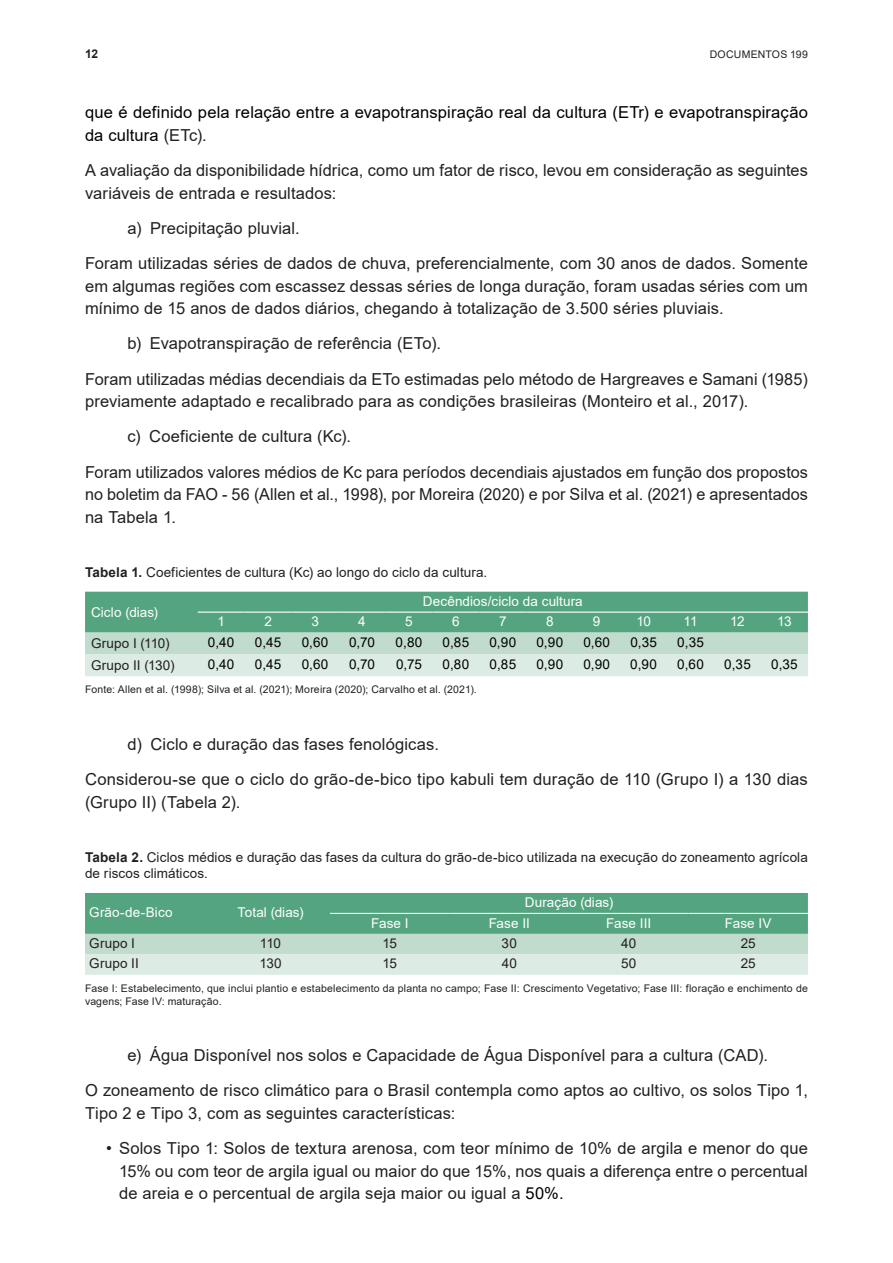
<style>
.page{position:relative;width:893px;height:1263px;background:#fff}
.page>*{position:absolute;margin:0;border:0;box-sizing:border-box;transform-origin:0 0}
.t1{font:16.5px/22.5px "Arial";letter-spacing:.005em;color:#231f20}
.t2{font:16.5px/22.5px "Arial";letter-spacing:.01em;color:#000001}
.t3{font:13.5px/16.2px "Arial";letter-spacing:.005em;color:#231f20}
.t4{font:13.5px "Arial";letter-spacing:.005em;color:#fff}
.t5{font:13.5px "Arial";letter-spacing:.02em;color:#000001}
.t6{font:700 12px "Arial";color:#231f20}
.t7{font:10.5px/12.6px "Arial";letter-spacing:.015em;color:#231f20}
.s1{color:#231f20}
.s2{font-weight:700}
.s3{color:#000001}
</style>
<div class="page">
<svg style="left:85px;top:592px;width:723px;height:84px;background:#95c6ae"></svg>
<hr style="left:198px;top:611px;width:47px;height:2px;background:#fff">
<hr style="left:245px;top:611px;width:47px;height:2px;background:#fff">
<hr style="left:292px;top:611px;width:47px;height:2px;background:#fff">
<hr style="left:339px;top:611px;width:46px;height:2px;background:#fff">
<hr style="left:385px;top:611px;width:47px;height:2px;background:#fff">
<hr style="left:432px;top:611px;width:47px;height:2px;background:#fff">
<hr style="left:479px;top:611px;width:47px;height:2px;background:#fff">
<hr style="left:526px;top:611px;width:47px;height:2px;background:#fff">
<hr style="left:573px;top:611px;width:47px;height:2px;background:#fff">
<hr style="left:620px;top:611px;width:47px;height:2px;background:#fff">
<hr style="left:667px;top:611px;width:47px;height:2px;background:#fff">
<hr style="left:714px;top:611px;width:47px;height:2px;background:#fff">
<hr style="left:761px;top:611px;width:47px;height:2px;background:#fff">
<svg style="left:85px;top:893px;width:723px;height:82px;background:#92c4ac"></svg>
<hr style="left:330px;top:913px;width:120px;height:1px;background:#fff">
<hr style="left:450px;top:913px;width:119px;height:1px;background:#fff">
<hr style="left:569px;top:913px;width:119px;height:1px;background:#fff">
<hr style="left:688px;top:913px;width:120px;height:1px;background:#fff">
<p class="t6" style="left:85px;top:45px;width:15px">12</p>
<p class="t7" style="left:710px;top:47px;width:100px">DOCUMENTOS 199</p>
<p class="t2" style="left:85px;top:101px;width:724px">que é definido pela relação entre a evapotranspiração real da cultura (ETr) e evapotranspiração da cultura <span class="s1">(ETc).</span></p>
<p class="t1" style="left:85px;top:159px;width:724px">A avaliação da disponibilidade hídrica, como um fator de risco, levou em consideração as seguintes variáveis de entrada e resultados:</p>
<p class="t1" style="left:85px;top:210px;width:724px;line-height:35.2px;text-indent:43px">a) Precipitação pluvial.<br>Foram utilizadas séries de dados de chuva, preferencialmente, com 30 anos de dados. Somente</p>
<p class="t1" style="left:85px;top:274px;width:724px">em algumas regiões com escassez dessas séries de longa duração, foram usadas séries com um mínimo de 15 anos de dados diários, chegando à totalização de 3.500 séries pluviais.</p>
<p class="t1" style="left:85px;top:326px;width:724px;line-height:35.2px;text-indent:43px">b) Evapotranspiração de referência (ETo).<br>Foram utilizadas médias decendiais da ETo estimadas pelo método de Hargreaves e Samani (1985)</p>
<p class="t1" style="left:85px;top:390px;width:665px">previamente adaptado e recalibrado para as condições brasileiras (Monteiro et al., 2017).</p>
<p class="t1" style="left:128px;top:425px;width:225px">c) Coeficiente de cultura (Kc).</p>
<p class="t1" style="left:85px;top:460px;width:724px">Foram utilizados valores médios de Kc para períodos decendiais ajustados em função dos propostos</p>
<p class="t1" style="left:85px;top:483px;width:724px">no boletim da FAO - 56 (Allen et al., 1998), por Moreira (2020) e por Silva et al. (2021) e apresentados na Tabela 1.</p>
<p class="t3" style="left:85px;top:564px;width:404px"><span class="s2">Tabela 1.</span> Coeficientes de cultura (Kc) ao longo do ciclo da cultura.</p>
<p class="t4" style="left:91px;top:603px;width:69px">Ciclo (dias)</p>
<p class="t4" style="left:423px;top:592px;width:161px">Decêndios/ciclo da cultura</p>
<p class="t4" style="left:217px;top:612px;width:9px">1</p>
<p class="t4" style="left:264px;top:612px;width:9px">2</p>
<p class="t4" style="left:311px;top:612px;width:9px">3</p>
<p class="t4" style="left:358px;top:612px;width:9px">4</p>
<p class="t4" style="left:405px;top:612px;width:9px">5</p>
<p class="t4" style="left:452px;top:612px;width:9px">6</p>
<p class="t4" style="left:499px;top:612px;width:9px">7</p>
<p class="t4" style="left:546px;top:612px;width:9px">8</p>
<p class="t4" style="left:593px;top:612px;width:9px">9</p>
<p class="t4" style="left:636px;top:612px;width:16px">10</p>
<p class="t4" style="left:684px;top:612px;width:15px">11</p>
<p class="t4" style="left:730px;top:612px;width:16px">12</p>
<p class="t4" style="left:777px;top:612px;width:16px">13</p>
<p class="t3" style="left:91px;top:635px;width:80px">Grupo I (110)</p>
<p class="t5" style="left:208px;top:633px;width:28px">0,40</p>
<p class="t5" style="left:255px;top:633px;width:28px">0,45</p>
<p class="t5" style="left:302px;top:633px;width:28px">0,60</p>
<p class="t5" style="left:349px;top:633px;width:27px">0,70</p>
<p class="t5" style="left:396px;top:633px;width:28px">0,80</p>
<p class="t5" style="left:443px;top:633px;width:28px">0,85</p>
<p class="t5" style="left:489px;top:633px;width:28px">0,90</p>
<p class="t5" style="left:536px;top:633px;width:28px">0,90</p>
<p class="t5" style="left:583px;top:633px;width:28px">0,60</p>
<p class="t5" style="left:630px;top:633px;width:28px">0,35</p>
<p class="t5" style="left:677px;top:633px;width:28px">0,35</p>
<p class="t3" style="left:91px;top:657px;width:85px">Grupo II (130)</p>
<p class="t5" style="left:208px;top:655px;width:28px">0,40</p>
<p class="t5" style="left:255px;top:655px;width:28px">0,45</p>
<p class="t5" style="left:302px;top:655px;width:28px">0,60</p>
<p class="t5" style="left:349px;top:655px;width:27px">0,70</p>
<p class="t5" style="left:396px;top:655px;width:27px">0,75</p>
<p class="t5" style="left:443px;top:655px;width:28px">0,80</p>
<p class="t5" style="left:489px;top:655px;width:28px">0,85</p>
<p class="t5" style="left:536px;top:655px;width:28px">0,90</p>
<p class="t5" style="left:583px;top:655px;width:28px">0,90</p>
<p class="t5" style="left:630px;top:655px;width:28px">0,90</p>
<p class="t5" style="left:677px;top:655px;width:28px">0,60</p>
<p class="t5" style="left:724px;top:655px;width:28px">0,35</p>
<p class="t5" style="left:771px;top:655px;width:28px">0,35</p>
<p class="t7" style="left:85px;top:683px;width:393px">Fonte: Allen et al. (1998); Silva et al. (2021); Moreira (2020); Carvalho et al. (2021).</p>
<p class="t1" style="left:85px;top:726px;width:724px;line-height:35.2px;text-indent:43px">d) Ciclo e duração das fases fenológicas.<br>Considerou-se que o ciclo do grão-de-bico tipo kabuli tem duração de 110 (Grupo I) a 130 dias</p>
<p class="t1" style="left:85px;top:791px;width:157px">(Grupo II) (Tabela 2).</p>
<p class="t3" style="left:85px;top:849px;width:724px"><span class="s2">Tabela 2.</span> Ciclos médios e duração das fases da cultura do grão-de-bico utilizada na execução do zoneamento agrícola de riscos climáticos.</p>
<p class="t4" style="left:89px;top:903px;width:85px">Grão-de-Bico</p>
<p class="t4" style="left:238px;top:903px;width:67px">Total (dias)</p>
<p class="t4" style="left:525px;top:893px;width:90px">Duração (dias)</p>
<p class="t4" style="left:371px;top:913px;width:39px">Fase I</p>
<p class="t4" style="left:489px;top:913px;width:43px">Fase II</p>
<p class="t4" style="left:606px;top:913px;width:47px">Fase III</p>
<p class="t4" style="left:725px;top:913px;width:48px">Fase IV</p>
<p class="t3" style="left:89px;top:935px;width:47px">Grupo I</p>
<p class="t3" style="left:260px;top:935px;width:23px">110</p>
<p class="t3" style="left:382px;top:935px;width:16px">15</p>
<p class="t3" style="left:502px;top:935px;width:17px">30</p>
<p class="t3" style="left:621px;top:935px;width:17px">40</p>
<p class="t3" style="left:741px;top:935px;width:17px">25</p>
<p class="t3" style="left:89px;top:955px;width:51px">Grupo II</p>
<p class="t3" style="left:259px;top:955px;width:24px">130</p>
<p class="t3" style="left:382px;top:955px;width:16px">15</p>
<p class="t3" style="left:502px;top:955px;width:17px">40</p>
<p class="t3" style="left:621px;top:955px;width:17px">50</p>
<p class="t3" style="left:741px;top:955px;width:17px">25</p>
<p class="t7" style="left:85px;top:982px;width:724px">Fase I: Estabelecimento, que inclui plantio e estabelecimento da planta no campo; Fase II: Crescimento Vegetativo; Fase III: floração e enchimento de vagens; Fase IV: maturação.</p>
<p class="t1" style="left:85px;top:1038px;width:724px;line-height:35.2px;text-align:center">e) Água Disponível nos solos e Capacidade de Água Disponível para a cultura (CAD).<br>O zoneamento de risco climático para o Brasil contempla como aptos ao cultivo, os solos Tipo 1,</p>
<p class="t1" style="left:85px;top:1102px;width:372px">Tipo 2 e Tipo 3, com as seguintes características:</p>
<p class="t1" style="left:119px;top:1137px;width:690px;text-align:justify;text-indent:-13px">• Solos Tipo 1: Solos de textura arenosa, com teor mínimo de 10% de argila e menor do que 15% ou com teor de argila igual ou maior do que 15%, nos quais a diferença entre o percentual de areia e o percentual de argila seja maior ou igual a <span class="s3">50%.</span></p>
</div>
